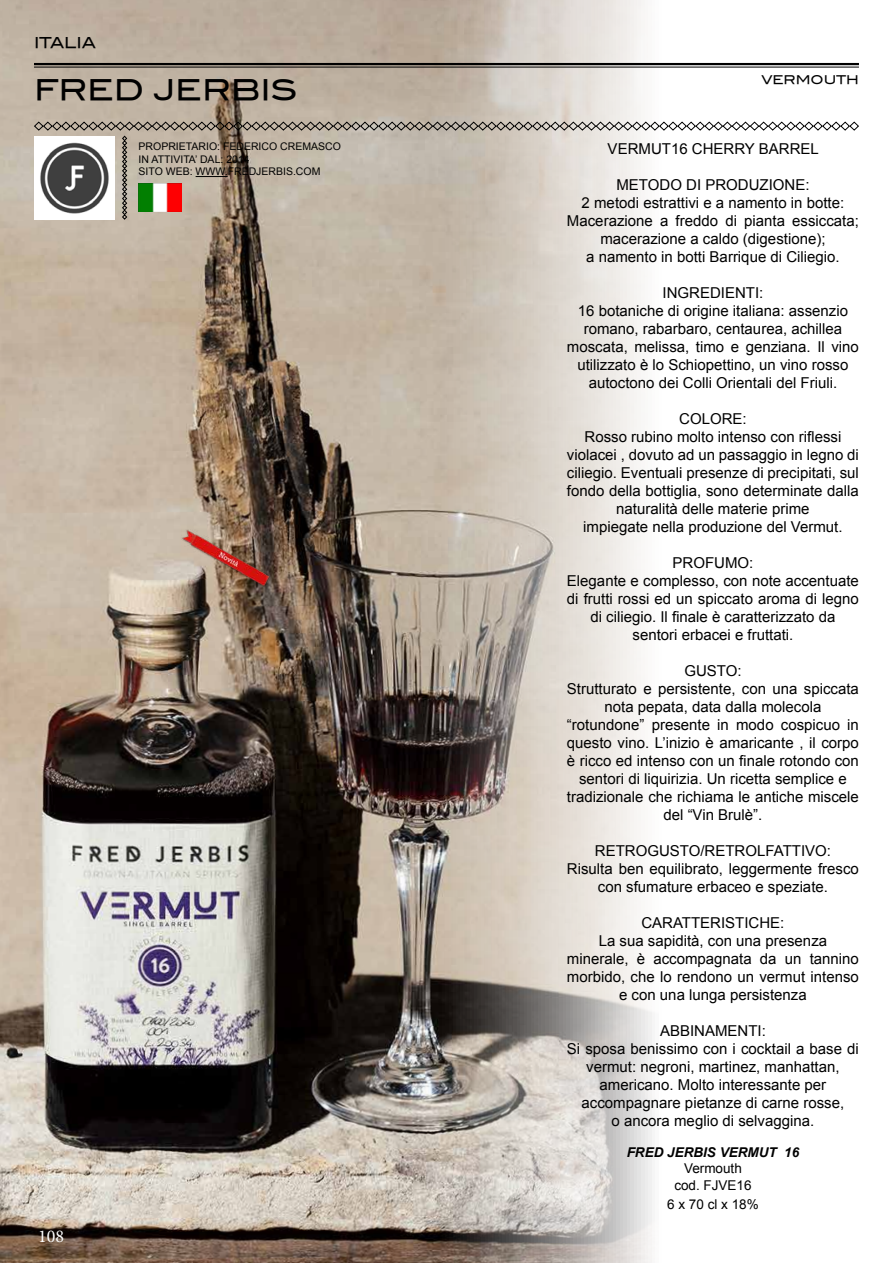
<style>
.page{position:relative;width:893px;height:1263px;background:#fff}
.page>*{position:absolute;margin:0;border:0;box-sizing:border-box;transform-origin:0 0}
.t1{font:28.5px "Blair Md ITCTT Medium";color:#000}
.t2{font:18px "Minion Pro";color:#fff}
.t3{font:15px/18px "Arial";color:#000;text-align:center}
.t4{font:15px "Blair Md ITCTT Medium";letter-spacing:-.015em;color:#000}
.t5{font:13.5px/16.2px "Arial";color:#000;text-align:center}
.t6{font:italic 700 13.5px "Arial";color:#000}
.t7{font:12px "Blair Md ITCTT Medium";color:#000}
.t8{font:10.5px/12.6px "Arial";color:#000}
</style>
<div class="page">
<img style="left:0;top:0;width:739px;height:1263px">
<hr style="left:34px;top:63px;width:825px;height:2px;background:#000">
<hr style="left:34px;top:67px;width:825px;height:1px;background:#000">
<svg style="left:33px;top:121px;width:826px;height:99px"></svg>
<hr style="left:196px;top:176px;width:32px;height:1px;background:#000">
<img style="left:34px;top:136px;width:81px;height:83px">
<img style="left:139px;top:183px;width:42px;height:29px">
<img style="left:181px;top:529px;width:90px;height:59px">
<p class="t4" style="left:34px;top:34px;width:63px">ITALIA</p>
<h1 class="t1" style="left:34px;top:73px;width:265px">FRED JERBIS</h1>
<p class="t7" style="left:761px;top:73px;width:99px">VERMOUTH</p>
<p class="t2" style="left:38px;top:1224px;width:27px">108</p>
<p class="t8" style="left:139px;top:140px;width:204px">PROPRIETARIO: FEDERICO CREMASCO<br>IN ATTIVITA’ DAL: 2014<br>SITO WEB: WWW.FREDJERBIS.COM</p>
<p class="t3" style="left:608px;top:139px;width:213px">VERMUT16 CHERRY BARREL</p>
<p class="t3" style="left:567px;top:175px;width:293px">METODO DI PRODUZIONE:<br>2 metodi estrattivi e a namento in botte:<br>Macerazione a freddo di pianta essiccata; macerazione a caldo (digestione);<br>a namento in botti Barrique di Ciliegio.</p>
<p class="t3" style="left:567px;top:283px;width:293px">INGREDIENTI:<br>16 botaniche di origine italiana: assenzio romano, rabarbaro, centaurea, achillea moscata, melissa, timo e genziana. Il vino utilizzato è lo Schiopettino, un vino rosso autoctono dei Colli Orientali del Friuli.</p>
<p class="t3" style="left:567px;top:409px;width:293px">COLORE:<br>Rosso rubino molto intenso con riflessi violacei , dovuto ad un passaggio in legno di ciliegio. Eventuali presenze di precipitati, sul fondo della bottiglia, sono determinate dalla naturalità delle materie prime<br>impiegate nella produzione del Vermut.</p>
<p class="t3" style="left:567px;top:553px;width:293px">PROFUMO:<br>Elegante e complesso, con note accentuate di frutti rossi ed un spiccato aroma di legno di ciliegio. Il finale è caratterizzato da sentori erbacei e fruttati.</p>
<p class="t3" style="left:567px;top:661px;width:293px">GUSTO:<br>Strutturato e persistente, con una spiccata nota pepata, data dalla molecola “rotundone” presente in modo cospicuo in questo vino. L’inizio è amaricante , il corpo è ricco ed intenso con un finale rotondo con sentori di liquirizia. Un ricetta semplice e tradizionale che richiama le antiche miscele del “Vin Brulè”.</p>
<p class="t3" style="left:567px;top:841px;width:293px">RETROGUSTO/RETROLFATTIVO:<br>Risulta ben equilibrato, leggermente fresco con sfumature erbaceo e speziate.</p>
<p class="t3" style="left:567px;top:913px;width:293px">CARATTERISTICHE:<br>La sua sapidità, con una presenza minerale, è accompagnata da un tannino morbido, che lo rendono un vermut intenso e con una lunga persistenza</p>
<p class="t3" style="left:567px;top:1021px;width:293px">ABBINAMENTI:<br>Si sposa benissimo con i cocktail a base di vermut: negroni, martinez, manhattan, americano. Molto interessante per accompagnare pietanze di carne rosse,<br>o ancora meglio di selvaggina.</p>
<p class="t6" style="left:627px;top:1143px;width:174px">FRED JERBIS VERMUT 16</p>
<p class="t5" style="left:674px;top:1160px;width:79px">Vermouth cod. FJVE16</p>
<p class="t5" style="left:667px;top:1196px;width:93px">6 x 70 cl x 18%</p>
</div>
